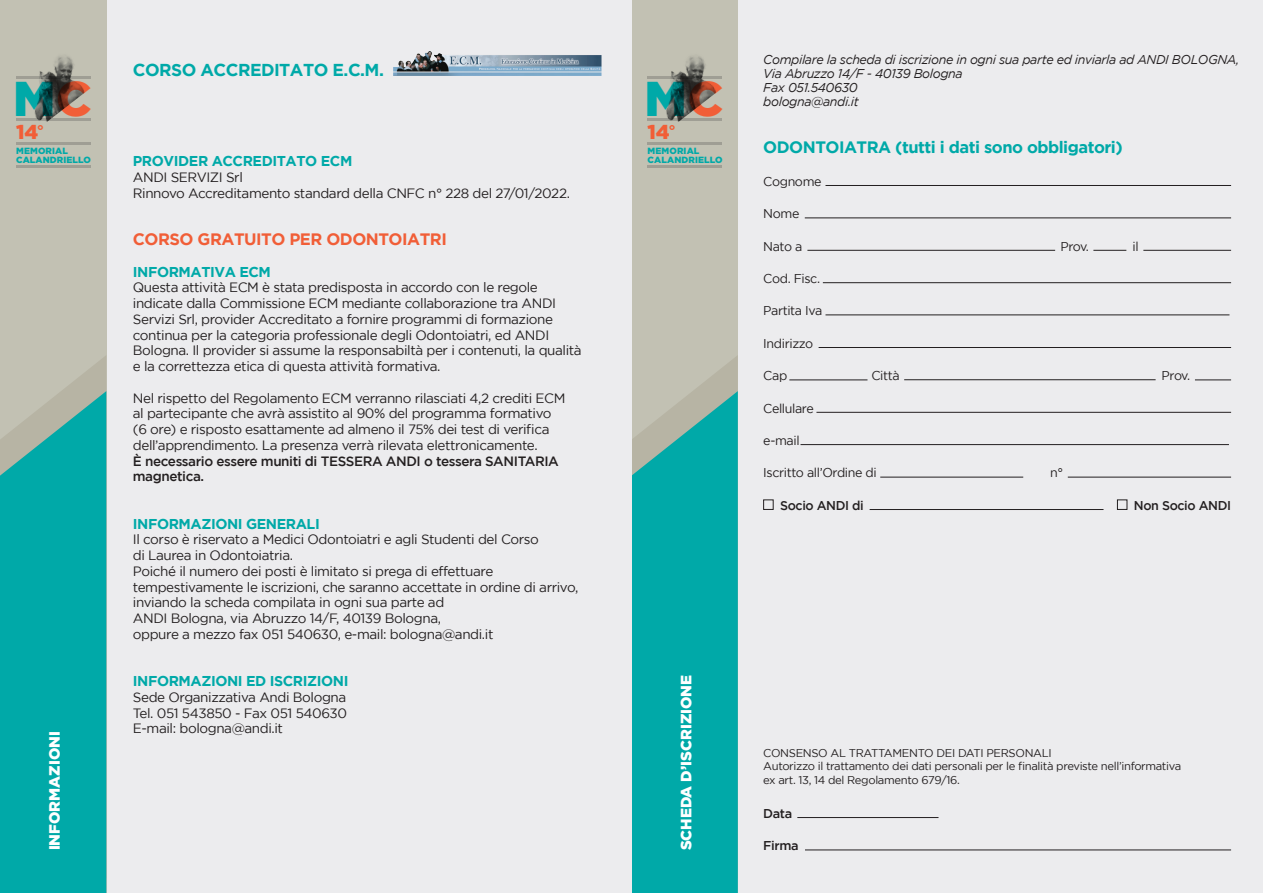
<style>
.page{position:relative;width:1263px;height:893px;background:#fff}
.page>*{position:absolute;margin:0;border:0;box-sizing:border-box;transform-origin:0 0}
.t1{font:900 48.9px "Gotham";color:#00a9a8}
.t2{font:900 20.1px "Gotham";color:#f15e37}
.t3{font:700 17.25px "Gotham";letter-spacing:-.03em;color:#00a9a8}
.t4{font:700 16.5px "Gotham";letter-spacing:-.03em;color:#00a9a8}
.t5{font:700 16.5px "Gotham";letter-spacing:-.03em;color:#f15e37}
.t6{font:900 15px "Gotham";color:#fff}
.t7{font:700 14.25px "Gotham";letter-spacing:-.03em;color:#00a9a8}
.t8{font:13.5px/15.8px "Gotham";letter-spacing:-.03em;color:#231f20}
.t9{font:500 13.5px/15.8px "Gotham";letter-spacing:-.03em;color:#231f20}
.t10{font:italic 12.75px "Gotham";letter-spacing:-.03em;color:#231f20}
.t11{font:12.75px "Gotham";letter-spacing:-.03em;color:#231f20}
.t12{font:500 12.75px "Gotham";letter-spacing:-.03em;color:#231f20}
.t13{font:11.25px "Gotham";letter-spacing:-.03em;color:#231f20}
.t14{font:900 9px "Gotham";letter-spacing:.01em;color:#00a9a8}
.s1{color:#f15e37}
</style>
<div class="page">
<div style="left:631px;top:0;width:632px;height:893px;background:#ececee"></div>
<div style="left:610px;top:0;width:128px;height:893px;background:#c2c1b3"></div>
<svg style="left:631px;top:355px;width:107px;height:36px"></svg>
<img style="left:647px;top:56px;width:74px;height:66px">
<hr style="left:648px;top:119px;width:74px;height:2px;background:#d1d2d4">
<hr style="left:648px;top:142px;width:74px;height:2px;background:#d1d2d4">
<hr style="left:648px;top:166px;width:74px;height:2px;background:#d1d2d4">
<hr style="left:648px;top:76px;width:74px;height:2px;background:#d1d2d4">
<svg style="left:631px;top:391px;width:107px;height:502px;background:#12aaa8"></svg>
<div style="left:0;top:0;width:631px;height:893px;background:#ececee"></div>
<img style="left:393px;top:51px;width:208px;height:25px">
<hr style="left:825px;top:185px;width:406px;height:1px;background:#231f20">
<hr style="left:805px;top:218px;width:426px;height:1px;background:#231f20">
<hr style="left:807px;top:250px;width:248px;height:1px;background:#231f20">
<hr style="left:1143px;top:250px;width:88px;height:1px;background:#231f20">
<hr style="left:1093px;top:250px;width:33px;height:1px;background:#231f20">
<hr style="left:823px;top:282px;width:408px;height:1px;background:#231f20">
<hr style="left:825px;top:315px;width:404px;height:1px;background:#231f20">
<hr style="left:819px;top:347px;width:412px;height:1px;background:#231f20">
<hr style="left:789px;top:380px;width:78px;height:1px;background:#231f20">
<hr style="left:904px;top:379px;width:251px;height:1px;background:#231f20">
<hr style="left:1195px;top:380px;width:36px;height:1px;background:#231f20">
<hr style="left:816px;top:412px;width:415px;height:1px;background:#231f20">
<hr style="left:800px;top:444px;width:429px;height:1px;background:#231f20">
<hr style="left:880px;top:477px;width:143px;height:1px;background:#231f20">
<hr style="left:797px;top:817px;width:141px;height:1px;background:#231f20">
<hr style="left:805px;top:850px;width:426px;height:1px;background:#231f20">
<hr style="left:1068px;top:477px;width:163px;height:1px;background:#231f20">
<hr style="left:870px;top:509px;width:233px;height:1px;background:#231f20">
<div style="left:763px;top:500px;width:10px;height:10px;border:1px solid #231f20"></div>
<div style="left:1117px;top:500px;width:10px;height:10px;border:1px solid #231f20"></div>
<div style="left:0;top:0;width:106px;height:893px;background:#c2c1b3"></div>
<svg style="left:62px;top:356px;width:44px;height:35px;fill:#b7b4a4"></svg>
<img style="left:16px;top:56px;width:74px;height:66px">
<hr style="left:16px;top:119px;width:74px;height:2px;background:#d1d2d4">
<hr style="left:16px;top:142px;width:74px;height:2px;background:#d1d2d4">
<hr style="left:16px;top:166px;width:74px;height:2px;background:#d1d2d4">
<hr style="left:16px;top:76px;width:74px;height:2px;background:#d1d2d4">
<svg style="left:0;top:391px;width:106px;height:502px;background:#0faaa8"></svg>
<p class="t1" style="left:13px;top:70px;width:80px">M<span class="s1">C</span></p>
<p class="t2" style="left:16px;top:121px;width:29px">14<sup>°</sup></p>
<p class="t14" style="left:16px;top:145px;width:53px">MEMORIAL</p>
<p class="t14" style="left:16px;top:154px;width:76px">CALANDRIELLO</p>
<p class="t6" style="left:46px;top:850px;width:121px;rotate:-90deg">INFORMAZIONI</p>
<p class="t3" style="left:133px;top:60px;width:253px">CORSO ACCREDITATO E.C.M.</p>
<p class="t7" style="left:133px;top:153px;width:221px">PROVIDER ACCREDITATO ECM</p>
<p class="t8" style="left:133px;top:169px;width:112px">ANDI SERVIZI Srl</p>
<p class="t8" style="left:133px;top:185px;width:439px">Rinnovo Accreditamento standard della CNFC n° 228 del 27/01/2022.</p>
<p class="t5" style="left:133px;top:230px;width:315px">CORSO GRATUITO PER ODONTOIATRI</p>
<p class="t7" style="left:133px;top:263px;width:140px">INFORMATIVA ECM</p>
<p class="t8" style="left:133px;top:279px;width:450px">Questa attività ECM è stata predisposta in accordo con le regole indicate dalla Commissione ECM mediante collaborazione tra ANDI Servizi Srl, provider Accreditato a fornire programmi di formazione continua per la categoria professionale degli Odontoiatri, ed ANDI Bologna. Il provider si assume la responsabiltà per i contenuti, la qualità e la correttezza etica di questa attività formativa.</p>
<p class="t8" style="left:133px;top:390px;width:434px">Nel rispetto del Regolamento ECM verranno rilasciati 4,2 crediti ECM al partecipante che avrà assistito al 90% del programma formativo (6 ore) e risposto esattamente ad almeno il 75% dei test di verifica dell’apprendimento. La presenza verrà rilevata elettronicamente.</p>
<p class="t9" style="left:133px;top:453px;width:428px">È necessario essere muniti di TESSERA ANDI o tessera SANITARIA magnetica.</p>
<p class="t7" style="left:133px;top:515px;width:188px">INFORMAZIONI GENERALI</p>
<p class="t8" style="left:133px;top:531px;width:407px">Il corso è riservato a Medici Odontoiatri e agli Studenti del Corso</p>
<p class="t8" style="left:133px;top:547px;width:162px">di Laurea in Odontoiatria.</p>
<p class="t8" style="left:133px;top:563px;width:447px">Poiché il numero dei posti è limitato si prega di effettuare tempestivamente le iscrizioni, che saranno accettate in ordine di arrivo, inviando la scheda compilata in ogni sua parte ad</p>
<p class="t8" style="left:133px;top:610px;width:310px">ANDI Bologna, via Abruzzo 14/F, 40139 Bologna,</p>
<p class="t8" style="left:133px;top:626px;width:362px">oppure a mezzo fax 051 540630, e-mail: bologna@andi.it</p>
<p class="t7" style="left:133px;top:673px;width:217px">INFORMAZIONI ED ISCRIZIONI</p>
<p class="t8" style="left:133px;top:689px;width:215px">Sede Organizzativa Andi Bologna</p>
<p class="t8" style="left:133px;top:705px;width:216px">Tel. 051 543850 - Fax 051 540630</p>
<p class="t8" style="left:133px;top:720px;width:152px">E-mail: bologna@andi.it</p>
<p class="t1" style="left:644px;top:70px;width:80px">M<span class="s1">C</span></p>
<p class="t2" style="left:648px;top:121px;width:29px">14<sup>°</sup></p>
<p class="t14" style="left:648px;top:145px;width:53px">MEMORIAL</p>
<p class="t14" style="left:648px;top:154px;width:76px">CALANDRIELLO</p>
<p class="t10" style="left:763px;top:52px;width:477px">Compilare la scheda di iscrizione in ogni sua parte ed inviarla ad ANDI BOLOGNA,</p>
<p class="t10" style="left:763px;top:66px;width:201px">Via Abruzzo 14/F - 40139 Bologna</p>
<p class="t10" style="left:763px;top:80px;width:96px">Fax 051.540630</p>
<p class="t10" style="left:763px;top:95px;width:97px">bologna@andi.it</p>
<p class="t4" style="left:763px;top:138px;width:361px">ODONTOIATRA (tutti i dati sono obbligatori)</p>
<p class="t11" style="left:763px;top:174px;width:60px">Cognome</p>
<p class="t11" style="left:763px;top:207px;width:38px">Nome</p>
<p class="t11" style="left:763px;top:239px;width:41px">Nato a</p>
<p class="t11" style="left:1060px;top:239px;width:30px">Prov.</p>
<p class="t11" style="left:1132px;top:239px;width:8px">il</p>
<p class="t11" style="left:763px;top:271px;width:58px">Cod. Fisc.</p>
<p class="t11" style="left:763px;top:304px;width:61px">Partita Iva</p>
<p class="t11" style="left:763px;top:336px;width:52px">Indirizzo</p>
<p class="t11" style="left:763px;top:369px;width:26px">Cap</p>
<p class="t11" style="left:871px;top:369px;width:30px">Città</p>
<p class="t11" style="left:1161px;top:369px;width:30px">Prov.</p>
<p class="t11" style="left:763px;top:401px;width:52px">Cellulare</p>
<p class="t11" style="left:763px;top:433px;width:38px">e-mail</p>
<p class="t11" style="left:763px;top:466px;width:115px">Iscritto all’Ordine di</p>
<p class="t11" style="left:1050px;top:466px;width:15px">n°</p>
<p class="t12" style="left:780px;top:498px;width:85px">Socio ANDI di</p>
<p class="t12" style="left:1134px;top:498px;width:99px">Non Socio ANDI</p>
<p class="t6" style="left:677px;top:850px;width:177px;rotate:-90deg">SCHEDA D’ISCRIZIONE</p>
<p class="t13" style="left:763px;top:747px;width:290px">CONSENSO AL TRATTAMENTO DEI DATI PERSONALI</p>
<p class="t13" style="left:763px;top:760px;width:419px">Autorizzo il trattamento dei dati personali per le finalità previste nell’informativa</p>
<p class="t13" style="left:763px;top:773px;width:198px">ex art. 13, 14 del Regolamento 679/16.</p>
<p class="t12" style="left:763px;top:806px;width:30px">Data</p>
<p class="t12" style="left:763px;top:839px;width:37px">Firma</p>
</div>
